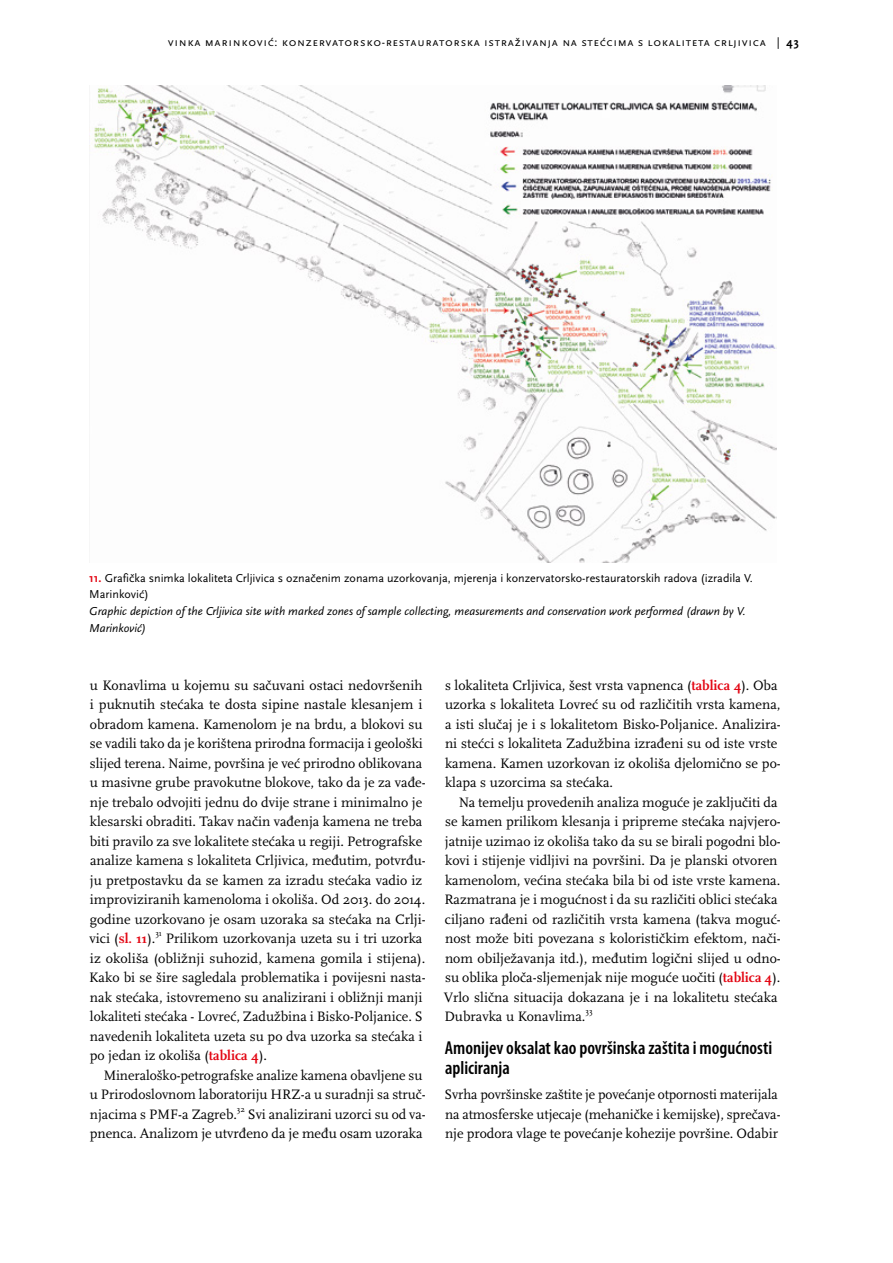
<style>
.page{position:relative;width:893px;height:1263px;background:#fff}
.page>*{position:absolute;margin:0;border:0;box-sizing:border-box;transform-origin:0 0}
.t1{font:600 condensed 18.75px/19.5px "Myriad Pro";color:#000}
.t2{font:14.25px/19.5px "Scala Pro";color:#000}
.t3{font:12px/16.5px "Scala Sans Pro";color:#000}
.t4{font:italic 12px/16.5px "Scala Sans Pro";color:#000}
.t5{font:12px "Scala Sans Pro";letter-spacing:.05em;color:#000}
.t6{font:8.55px "Scala Pro";color:#000}
.s1{font-weight:700}
.s2{font-weight:700;color:#e30613}
</style>
<div class="page">
<img style="left:89px;top:85px;width:688px;height:477px">
<p class="t5" style="left:168px;top:35px;width:632px">Vinka Marinković: Konzervatorsko-restauratorska istraživanja na stećcima s lokaliteta Crljivica | <span class="s1">43</span></p>
<p class="t3" style="left:89px;top:570px;width:665px"><span class="s2">11.</span> Grafička snimka lokaliteta Crljivica s označenim zonama uzorkovanja, mjerenja i konzervatorsko-restauratorskih radova (izradila V.<br>Marinković)</p>
<p class="t4" style="left:89px;top:603px;width:658px">Graphic depiction of the Crljivica site with marked zones of sample collecting, measurements and conservation work performed (drawn by V.<br>Marinković)</p>
<p class="t2" style="left:90px;top:675px;width:338px">u Konavlima u kojemu su sačuvani ostaci nedovršenih i puknutih stećaka te dosta sipine nastale klesanjem i obradom kamena. Kamenolom je na brdu, a blokovi su se vadili tako da je korištena prirodna formacija i geološki slijed terena. Naime, površina je već prirodno oblikovana u masivne grube pravokutne blokove, tako da je za vađe&shy;nje trebalo odvojiti jednu do dvije strane i minimalno je klesarski obraditi. Takav način vađenja kamena ne treba biti pravilo za sve lokalitete stećaka u regiji. Petrografske analize kamena s lokaliteta Crljivica, međutim, potvrđu&shy;ju pretpostavku da se kamen za izradu stećaka vadio iz improviziranih kamenoloma i okoliša. Od 2013. do 2014. godine uzorkovano je osam uzoraka sa stećaka na Crlji&shy;vici (<span class="s2">sl. 11</span>).</p>
<p class="t6" style="left:155px;top:928px;width:8px">31</p>
<p class="t2" style="left:89px;top:929px;width:338px;text-indent:76px">Prilikom uzorkovanja uzeta su i tri uzorka iz okoliša (obližnji suhozid, kamena gomila i stijena).<br>Kako bi se šire sagledala problematika i povijesni nasta&shy;nak stećaka, istovremeno su analizirani i obližnji manji lokaliteti stećaka - Lovreć, Zadužbina i Bisko-Poljanice. S navedenih lokaliteta uzeta su po dva uzorka sa stećaka i po jedan iz okoliša (<span class="s2">tablica 4</span>).</p>
<p class="t2" style="left:90px;top:1065px;width:337px;text-indent:14px">Mineraloško-petrografske analize kamena obavljene su u Prirodoslovnom laboratoriju HRZ-a u suradnji sa struč&shy;njacima s PMF-a Zagreb.</p>
<p class="t6" style="left:237px;top:1104px;width:10px">32</p>
<p class="t2" style="left:90px;top:1104px;width:337px;text-align:right">Svi analizirani uzorci su od va-<br>pnenca. Analizom je utvrđeno da je među osam uzoraka</p>
<p class="t2" style="left:445px;top:675px;width:337px">s lokaliteta Crljivica, šest vrsta vapnenca (<span class="s2">tablica 4</span>). Oba uzorka s lokaliteta Lovreć su od različitih vrsta kamena, a isti slučaj je i s lokalitetom Bisko-Poljanice. Analizira&shy;ni stećci s lokaliteta Zadužbina izrađeni su od iste vrste kamena. Kamen uzorkovan iz okoliša djelomično se po&shy;klapa s uzorcima sa stećaka.</p>
<p class="t2" style="left:444px;top:792px;width:338px;text-indent:15px">Na temelju provedenih analiza moguće je zaključiti da se kamen prilikom klesanja i pripreme stećaka najvjero&shy;jatnije uzimao iz okoliša tako da su se birali pogodni blo&shy;kovi i stijenje vidljivi na površini. Da je planski otvoren kamenolom, većina stećaka bila bi od iste vrste kamena.<br>Razmatrana je i mogućnost i da su različiti oblici stećaka ciljano rađeni od različitih vrsta kamena (takva moguć&shy;nost može biti povezana s kolorističkim efektom, nači&shy;nom obilježavanja itd.), međutim logični slijed u odno&shy;su oblika ploča-sljemenjak nije moguće uočiti (<span class="s2">tablica 4</span>).<br>Vrlo slična situacija dokazana je i na lokalitetu stećaka Dubravka u Konavlima.</p>
<p class="t6" style="left:585px;top:1006px;width:9px">33</p>
<h1 class="t1" style="left:445px;top:1038px;width:329px">Amonijev oksalat kao površinska zaštita i mogućnosti apliciranja</h1>
<p class="t2" style="left:445px;top:1085px;width:338px">Svrha površinske zaštite je povećanje otpornosti materijala na atmosferske utjecaje (mehaničke i kemijske), sprečava&shy;nje prodora vlage te povećanje kohezije površine. Odabir</p>
</div>
